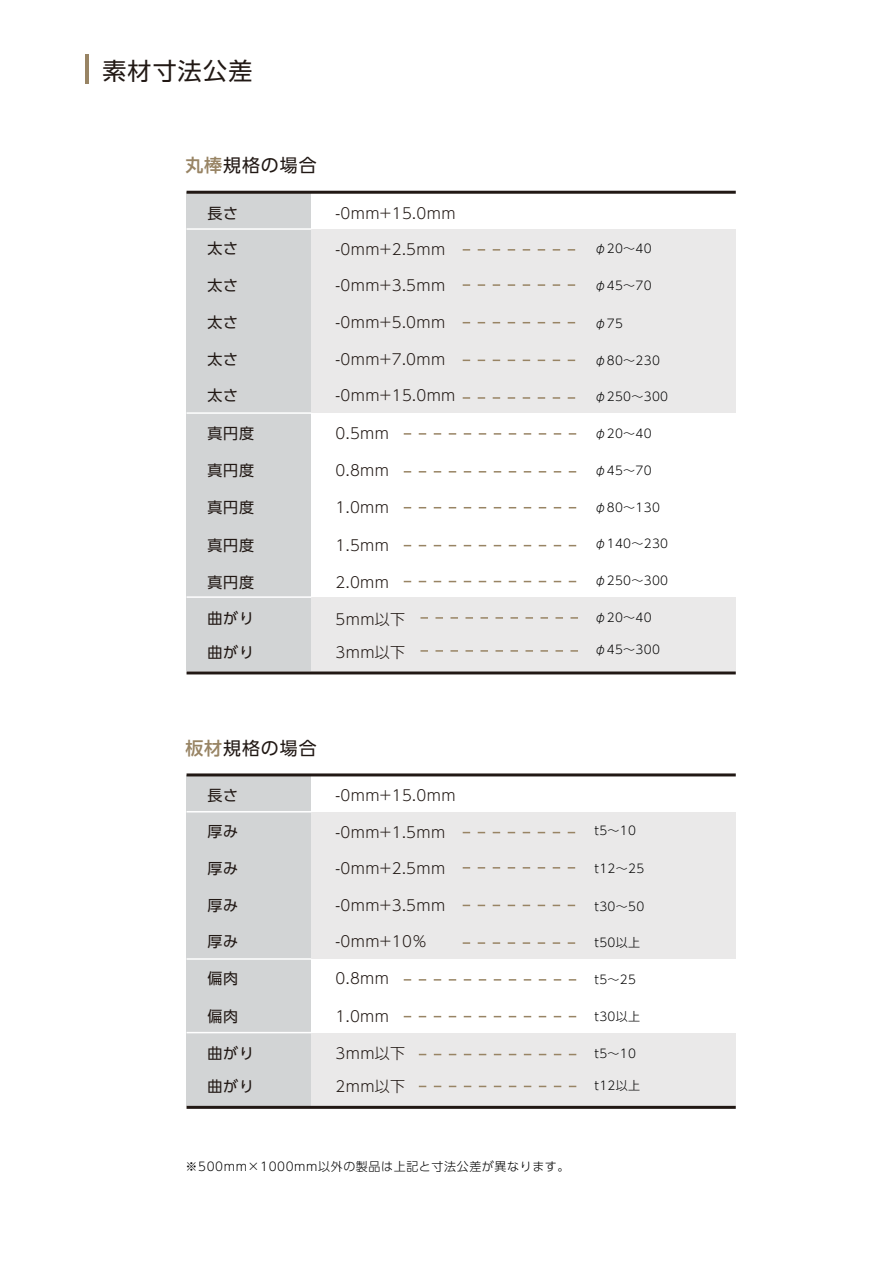
<style>
.page{position:relative;width:893px;height:1263px;background:#fff}
.page>*{position:absolute;margin:0;border:0;box-sizing:border-box;transform-origin:0 0}
.t1{font:24px "UD Shin Go Pr 6 N";letter-spacing:.05em;color:#211814}
.t2{font:18px "UD Shin Go Pr 6 N";letter-spacing:.05em;color:#211814}
.t3{font:300 15px/33px "UD Shin Go Pr 6 N";letter-spacing:.025em;color:#211814}
.t4{font:15px "UD Shin Go Pr 6 N";letter-spacing:.05em;color:#211814}
.t5{font:300 12px "UD Shin Go Pr 6 N";letter-spacing:.025em;color:#030303}
.t6{font:300 12px "UD Shin Go Pr 6 N";letter-spacing:.05em;color:#030303}
.s1{font-weight:500;color:#988464}
</style>
<div class="page">
<div style="left:311px;top:1032px;width:425px;height:37px;background:#eae9e9"></div>
<div style="left:311px;top:1069px;width:425px;height:37px;background:#eae9e9"></div>
<div style="left:311px;top:597px;width:425px;height:37px;background:#eae9e9"></div>
<div style="left:311px;top:634px;width:425px;height:37px;background:#eae9e9"></div>
<div style="left:311px;top:229px;width:425px;height:37px;background:#eae9e9"></div>
<div style="left:311px;top:266px;width:425px;height:37px;background:#eae9e9"></div>
<div style="left:311px;top:303px;width:425px;height:36px;background:#eae9e9"></div>
<div style="left:311px;top:339px;width:425px;height:37px;background:#eae9e9"></div>
<div style="left:311px;top:376px;width:425px;height:37px;background:#eae9e9"></div>
<div style="left:187px;top:192px;width:124px;height:37px;background:#d2d4d5"></div>
<div style="left:187px;top:229px;width:124px;height:37px;background:#d2d4d5"></div>
<div style="left:187px;top:266px;width:124px;height:37px;background:#d2d4d5"></div>
<div style="left:187px;top:303px;width:124px;height:36px;background:#d2d4d5"></div>
<div style="left:187px;top:339px;width:124px;height:37px;background:#d2d4d5"></div>
<div style="left:187px;top:376px;width:124px;height:37px;background:#d2d4d5"></div>
<div style="left:187px;top:413px;width:124px;height:37px;background:#d2d4d5"></div>
<div style="left:187px;top:450px;width:124px;height:37px;background:#d2d4d5"></div>
<div style="left:187px;top:487px;width:124px;height:36px;background:#d2d4d5"></div>
<div style="left:187px;top:523px;width:124px;height:37px;background:#d2d4d5"></div>
<div style="left:187px;top:560px;width:124px;height:37px;background:#d2d4d5"></div>
<div style="left:187px;top:597px;width:124px;height:37px;background:#d2d4d5"></div>
<div style="left:187px;top:634px;width:124px;height:37px;background:#d2d4d5"></div>
<hr style="left:85px;top:55px;width:4px;height:29px;background:#988464">
<hr style="left:187px;top:228px;width:124px;height:2px;background:#fff">
<hr style="left:187px;top:412px;width:124px;height:2px;background:#fff">
<hr style="left:187px;top:596px;width:124px;height:2px;background:#fff">
<hr style="left:187px;top:191px;width:549px;height:3px;background:#211814">
<hr style="left:187px;top:671px;width:549px;height:3px;background:#211814">
<svg style="left:404px;top:433px;width:173px;height:2px"></svg>
<svg style="left:463px;top:397px;width:113px;height:2px"></svg>
<svg style="left:463px;top:360px;width:113px;height:1px"></svg>
<svg style="left:463px;top:322px;width:113px;height:1px"></svg>
<svg style="left:463px;top:284px;width:113px;height:2px"></svg>
<svg style="left:463px;top:249px;width:113px;height:2px"></svg>
<svg style="left:404px;top:471px;width:173px;height:1px"></svg>
<svg style="left:404px;top:507px;width:173px;height:1px"></svg>
<svg style="left:404px;top:545px;width:173px;height:1px"></svg>
<svg style="left:404px;top:581px;width:173px;height:1px"></svg>
<svg style="left:420px;top:617px;width:158px;height:2px"></svg>
<svg style="left:420px;top:650px;width:158px;height:2px"></svg>
<div style="left:311px;top:812px;width:425px;height:36px;background:#eae9e9"></div>
<div style="left:311px;top:848px;width:425px;height:37px;background:#eae9e9"></div>
<div style="left:311px;top:885px;width:425px;height:37px;background:#eae9e9"></div>
<div style="left:311px;top:922px;width:425px;height:37px;background:#eae9e9"></div>
<div style="left:187px;top:775px;width:124px;height:37px;background:#d2d4d5"></div>
<div style="left:187px;top:812px;width:124px;height:36px;background:#d2d4d5"></div>
<div style="left:187px;top:848px;width:124px;height:37px;background:#d2d4d5"></div>
<div style="left:187px;top:885px;width:124px;height:37px;background:#d2d4d5"></div>
<div style="left:187px;top:922px;width:124px;height:37px;background:#d2d4d5"></div>
<div style="left:187px;top:959px;width:124px;height:37px;background:#d2d4d5"></div>
<div style="left:187px;top:996px;width:124px;height:36px;background:#d2d4d5"></div>
<div style="left:187px;top:1032px;width:124px;height:37px;background:#d2d4d5"></div>
<div style="left:187px;top:1069px;width:124px;height:37px;background:#d2d4d5"></div>
<hr style="left:187px;top:811px;width:124px;height:1px;background:#fff">
<hr style="left:187px;top:1032px;width:124px;height:1px;background:#fff">
<hr style="left:187px;top:958px;width:124px;height:2px;background:#fff">
<hr style="left:187px;top:773px;width:549px;height:3px;background:#211814">
<hr style="left:187px;top:1106px;width:549px;height:3px;background:#211814">
<svg style="left:404px;top:1016px;width:173px;height:1px"></svg>
<svg style="left:404px;top:979px;width:173px;height:1px"></svg>
<svg style="left:463px;top:942px;width:113px;height:2px"></svg>
<svg style="left:463px;top:905px;width:113px;height:1px"></svg>
<svg style="left:463px;top:867px;width:113px;height:1px"></svg>
<svg style="left:463px;top:832px;width:113px;height:1px"></svg>
<svg style="left:419px;top:1054px;width:158px;height:1px"></svg>
<svg style="left:419px;top:1086px;width:158px;height:1px"></svg>
<h1 class="t1" style="left:102px;top:51px;width:151px">素材寸法公差</h1>
<p class="t2" style="left:185px;top:150px;width:133px"><span class="s1">丸棒</span>規格の場合</p>
<p class="t4" style="left:208px;top:201px;width:32px">長さ</p>
<p class="t4" style="left:208px;top:237px;width:32px">太さ</p>
<p class="t4" style="left:208px;top:273px;width:32px">太さ</p>
<p class="t4" style="left:208px;top:310px;width:32px">太さ</p>
<p class="t4" style="left:208px;top:347px;width:32px">太さ</p>
<p class="t4" style="left:208px;top:383px;width:32px">太さ</p>
<p class="t4" style="left:208px;top:421px;width:48px">真円度</p>
<p class="t4" style="left:208px;top:458px;width:48px">真円度</p>
<p class="t4" style="left:208px;top:496px;width:48px">真円度</p>
<p class="t4" style="left:208px;top:533px;width:48px">真円度</p>
<p class="t4" style="left:208px;top:570px;width:48px">真円度</p>
<p class="t4" style="left:208px;top:606px;width:48px">曲がり</p>
<p class="t4" style="left:208px;top:640px;width:48px">曲がり</p>
<p class="t3" style="left:336px;top:196px;width:121px">-0mm+15.0mm</p>
<p class="t3" style="left:336px;top:233px;width:111px">-0mm+2.5mm</p>
<p class="t5" style="left:595px;top:238px;width:59px">φ20～40</p>
<p class="t5" style="left:595px;top:276px;width:59px">φ45～70</p>
<p class="t5" style="left:595px;top:314px;width:30px">φ75</p>
<p class="t5" style="left:595px;top:350px;width:67px">φ80～230</p>
<p class="t5" style="left:595px;top:387px;width:75px">φ250～300</p>
<p class="t5" style="left:595px;top:424px;width:59px">φ20～40</p>
<p class="t5" style="left:595px;top:460px;width:59px">φ45～70</p>
<p class="t5" style="left:595px;top:497px;width:67px">φ80～130</p>
<p class="t5" style="left:595px;top:534px;width:75px">φ140～230</p>
<p class="t5" style="left:595px;top:571px;width:75px">φ250～300</p>
<p class="t5" style="left:595px;top:607px;width:59px">φ20～40</p>
<p class="t5" style="left:595px;top:640px;width:67px">φ45～300</p>
<p class="t3" style="left:336px;top:268px;width:111px">-0mm+3.5mm</p>
<p class="t3" style="left:336px;top:305px;width:111px">-0mm+5.0mm</p>
<p class="t3" style="left:336px;top:342px;width:111px">-0mm+7.0mm</p>
<p class="t3" style="left:336px;top:379px;width:121px">-0mm+15.0mm</p>
<p class="t3" style="left:336px;top:416px;width:55px">0.5mm</p>
<p class="t3" style="left:336px;top:453px;width:55px">0.8mm</p>
<p class="t3" style="left:336px;top:491px;width:55px">1.0mm</p>
<p class="t3" style="left:336px;top:528px;width:55px">1.5mm</p>
<p class="t3" style="left:336px;top:565px;width:55px">2.0mm</p>
<p class="t3" style="left:336px;top:602px;width:71px">5mm以下<br>3mm以下</p>
<p class="t2" style="left:185px;top:734px;width:133px"><span class="s1">板材</span>規格の場合</p>
<p class="t4" style="left:208px;top:784px;width:32px">長さ</p>
<p class="t4" style="left:208px;top:819px;width:32px">厚み</p>
<p class="t4" style="left:208px;top:856px;width:32px">厚み</p>
<p class="t4" style="left:208px;top:893px;width:32px">厚み</p>
<p class="t4" style="left:208px;top:929px;width:32px">厚み</p>
<p class="t4" style="left:208px;top:966px;width:32px">偏肉</p>
<p class="t4" style="left:208px;top:1004px;width:32px">偏肉</p>
<p class="t4" style="left:208px;top:1041px;width:48px">曲がり</p>
<p class="t4" style="left:208px;top:1074px;width:48px">曲がり</p>
<p class="t3" style="left:336px;top:779px;width:121px">-0mm+15.0mm</p>
<p class="t3" style="left:336px;top:815px;width:111px">-0mm+1.5mm</p>
<p class="t5" style="left:595px;top:821px;width:43px">t5～10</p>
<p class="t5" style="left:595px;top:859px;width:51px">t12～25</p>
<p class="t5" style="left:595px;top:896px;width:51px">t30～50</p>
<p class="t5" style="left:595px;top:933px;width:47px">t50以上</p>
<p class="t5" style="left:595px;top:970px;width:43px">t5～25</p>
<p class="t5" style="left:595px;top:1006px;width:47px">t30以上</p>
<p class="t5" style="left:595px;top:1043px;width:43px">t5～10</p>
<p class="t5" style="left:595px;top:1076px;width:47px">t12以上</p>
<p class="t3" style="left:336px;top:851px;width:111px">-0mm+2.5mm</p>
<p class="t3" style="left:336px;top:888px;width:111px">-0mm+3.5mm</p>
<p class="t3" style="left:336px;top:924px;width:93px">-0mm+10％</p>
<p class="t3" style="left:336px;top:961px;width:55px">0.8mm</p>
<p class="t3" style="left:336px;top:999px;width:55px">1.0mm</p>
<p class="t3" style="left:336px;top:1036px;width:71px">3mm以下<br>2mm以下</p>
<p class="t6" style="left:186px;top:1156px;width:385px">※500mm×1000mm以外の製品は上記と寸法公差が異なります。</p>
</div>
